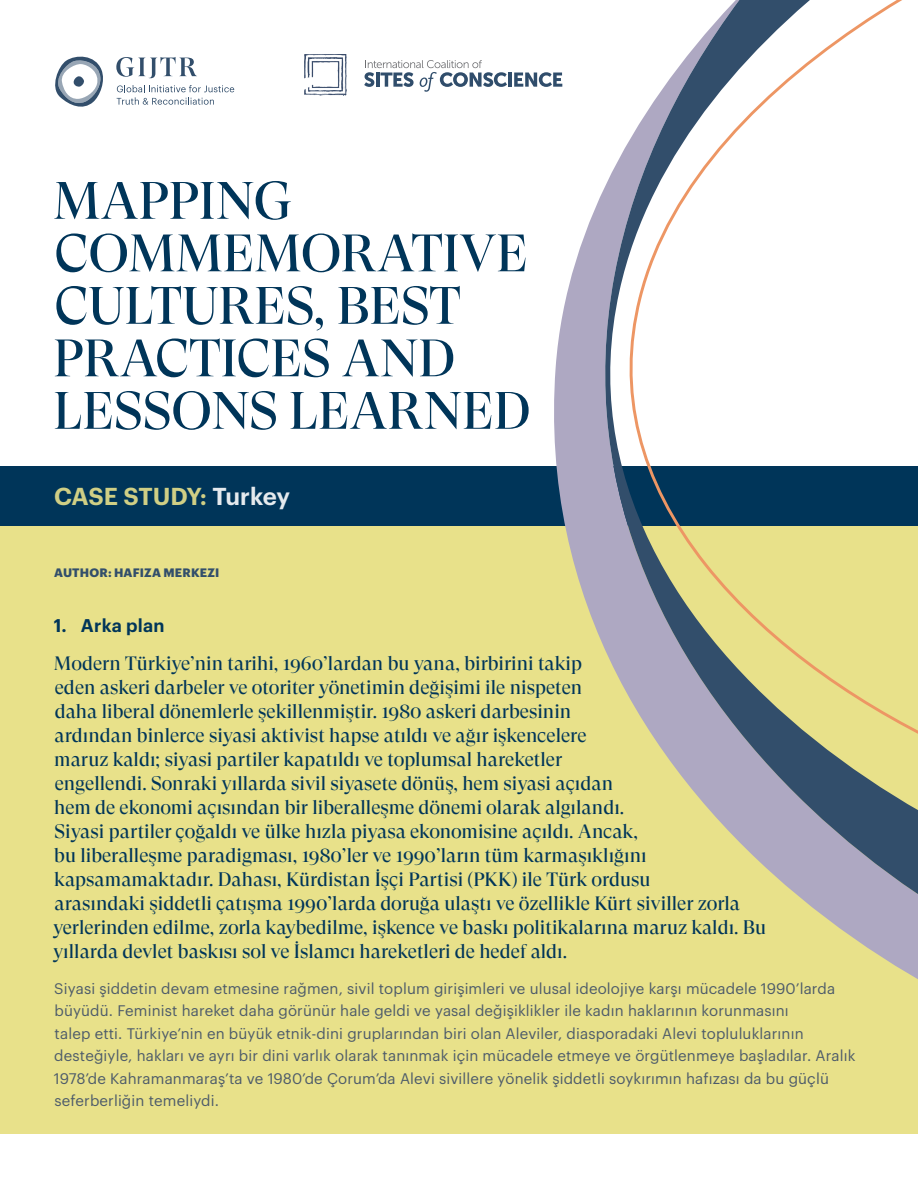
<style>
.page{position:relative;width:918px;height:1188px;background:#fff}
.page>*{position:absolute;margin:0;border:0;box-sizing:border-box;transform-origin:0 0}
.t1{font:52.5px/52.5px "GT Super Display";color:#003559}
.t2{font:600 24px "Graphik";letter-spacing:-.015em;color:#e8e18a}
.t3{font:19.5px/24px "GT Super Display";color:#003559}
.t4{font:600 18px "Graphik";letter-spacing:.01em;color:#003559}
.t5{font:15px/22.5px "Graphik";letter-spacing:.01em;color:#4d5b6a}
.t6{font:700 12px "Graphik";letter-spacing:.015em;color:#324e6b}
.s1{color:#fff}
</style>
<div class="page">
<div style="left:0;top:466px;width:918px;height:60px;background:#003559"></div>
<div style="left:0;top:526px;width:918px;height:608px;background:#e8e18a"></div>
<svg style="left:554px;top:73px;width:364px;height:906px"></svg>
<svg style="left:615px;top:0;width:303px;height:822px"></svg>
<svg style="left:117px;top:85px;width:117px;height:20px"></svg>
<svg style="left:116px;top:57px;width:81px;height:21px"></svg>
<svg style="left:55px;top:56px;width:48px;height:51px"></svg>
<img style="left:305px;top:54px;width:41px;height:41px">
<svg style="left:364px;top:60px;width:143px;height:32px"></svg>
<hr style="left:508px;top:73px;width:4px;height:14px;background:#304d6b">
<svg style="left:514px;top:72px;width:48px;height:15px"></svg>
<h1 class="t1" style="left:53px;top:176px;width:479px">MAPPING<br>COMMEMORATIVE<br>CULTURES, BEST<br>PRACTICES AND<br>LESSONS LEARNED</h1>
<p class="t2" style="left:54px;top:478px;width:238px">CASE STUDY: <span class="s1">Turkey</span></p>
<p class="t6" style="left:54px;top:563px;width:167px">AUTHOR: HAFIZA MERKEZI</p>
<p class="t4" style="left:54px;top:612px;width:112px">1. Arka plan</p>
<p class="t3" style="left:53px;top:652px;width:715px">Modern Türkiye’nin tarihi, 1960’lardan bu yana, birbirini takip<br>eden askeri darbeler ve otoriter yönetimin değişimi ile nispeten<br>daha liberal dönemlerle şekillenmiştir. 1980 askeri darbesinin<br>ardından binlerce siyasi aktivist hapse atıldı ve ağır işkencelere<br>maruz kaldı; siyasi partiler kapatıldı ve toplumsal hareketler<br>engellendi. Sonraki yıllarda sivil siyasete dönüş, hem siyasi açıdan<br>hem de ekonomi açısından bir liberalleşme dönemi olarak algılandı.<br>Siyasi partiler çoğaldı ve ülke hızla piyasa ekonomisine açıldı. Ancak,<br>bu liberalleşme paradigması, 1980’ler ve 1990’ların tüm karmaşıklığını kapsamamaktadır. Dahası, Kürdistan İşçi Partisi (PKK) ile Türk ordusu<br>arasındaki şiddetli çatışma 1990’larda doruğa ulaştı ve özellikle Kürt siviller zorla yerlerinden edilme, zorla kaybedilme, işkence ve baskı politikalarına maruz kaldı. Bu yıllarda devlet baskısı sol ve İslamcı hareketleri de hedef aldı.</p>
<p class="t5" style="left:54px;top:976px;width:803px">Siyasi şiddetin devam etmesine rağmen, sivil toplum girişimleri ve ulusal ideolojiye karşı mücadele 1990’larda büyüdü. Feminist hareket daha görünür hale geldi ve yasal değişiklikler ile kadın haklarının korunmasını<br>talep etti. Türkiye’nin en büyük etnik-dini gruplarından biri olan Aleviler, diasporadaki Alevi topluluklarının desteğiyle, hakları ve ayrı bir dini varlık olarak tanınmak için mücadele etmeye ve örgütlenmeye başladılar. Aralık 1978’de Kahramanmaraş’ta ve 1980’de Çorum’da Alevi sivillere yönelik şiddetli soykırımın hafızası da bu güçlü seferberliğin temeliydi.</p>
</div>
